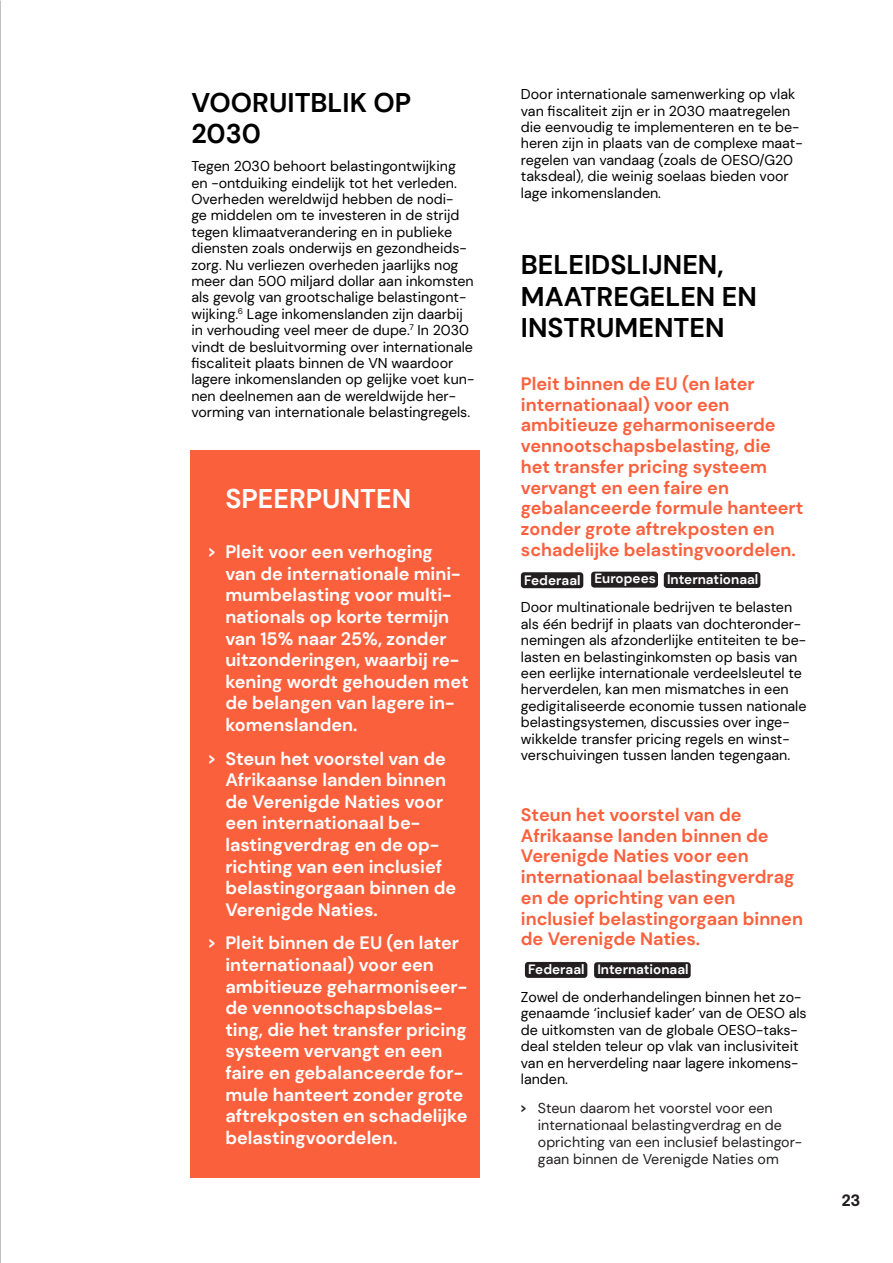
<style>
.page{position:relative;width:893px;height:1263px;background:#fff}
.page>*{position:absolute;margin:0;border:0;box-sizing:border-box;transform-origin:0 0}
.Body_text_11_DM_Sans_regular{font:700 27px/31px "DM Sans";color:#000}
.Body_text_11_DM_Sans_regular-2{font:700 27px "DM Sans";color:#fff}
.t1{font:700 18px/21.6px "DM Sans";color:#fff}
.Body_text_11_DM_Sans_regular-3{font:700 18px/20.7px "DM Sans";color:#fb603d}
.t2{font:600 16.5px "Den 1 m";color:#231f20}
.Body_text_11_DM_Sans_regular-4{font:14.25px/16.4px "DM Sans";color:#000}
.t3{font:14.25px/17.1px "DM Sans";color:#231f20}
.t4{font:700 13.5px "DM Sans";color:#fff}
.s1{font-family:"Den 1 m";font-weight:600}
</style>
<div class="page">
<div style="left:190px;top:451px;width:289px;height:727px;background:#fb603d"></div>
<div style="left:594px;top:962px;width:97px;height:16px;background:#231f20;border-radius:3px"></div>
<div style="left:521px;top:572px;width:62px;height:16px;background:#231f20;border-radius:3px"></div>
<div style="left:591px;top:572px;width:67px;height:16px;background:#231f20;border-radius:3px"></div>
<div style="left:664px;top:572px;width:96px;height:16px;background:#231f20;border-radius:3px"></div>
<div style="left:525px;top:962px;width:62px;height:16px;background:#231f20;border-radius:3px"></div>
<p class="Body_text_11_DM_Sans_regular" style="left:191px;top:87px;width:221px">VOORUITBLIK OP<br>2030</p>
<p class="Body_text_11_DM_Sans_regular-4" style="left:191px;top:158px;width:285px">Tegen 2030 behoort belastingontwijking en -ontduiking eindelijk tot het verleden.<br>Overheden wereldwijd hebben de nodi-<br>ge middelen om te investeren in de strijd tegen klimaatverandering en in publieke diensten zoals onderwijs en gezondheids&shy;zorg. Nu verliezen overheden jaarlijks nog meer dan 500 miljard dollar aan inkomsten als gevolg van grootschalige belastingont&shy;wijking.<sup>6</sup> Lage inkomenslanden zijn daarbij in verhouding veel meer de dupe.<sup>7</sup> In 2030 vindt de besluitvorming over internationale fiscaliteit plaats binnen de VN waardoor lagere inkomenslanden op gelijke voet kun&shy;nen deelnemen aan de wereldwijde her&shy;vorming van internationale belastingregels.</p>
<p class="Body_text_11_DM_Sans_regular-2" style="left:225px;top:482px;width:187px">SPEERPUNTEN</p>
<p class="t1" style="left:225px;top:541px;width:245px;text-indent:-17px"><span class="s1">›</span> Pleit voor een verhoging<br>van de internationale mini&shy;mumbelasting voor multi&shy;nationals op korte termijn van 15% naar 25%, zonder uitzonderingen, waarbij re&shy;kening wordt gehouden met de belangen van lagere in&shy;komenslanden.</p>
<p class="t1" style="left:225px;top:747px;width:232px;text-indent:-17px"><span class="s1">›</span> Steun het voorstel van de<br>Afrikaanse landen binnen de Verenigde Naties voor een internationaal be&shy;lastingverdrag en de op&shy;richting van een inclusief belastingorgaan binnen de<br>Verenigde Naties.</p>
<p class="t1" style="left:225px;top:932px;width:244px;text-indent:-17px"><span class="s1">›</span> Pleit binnen de EU (en later internationaal) voor een ambitieuze geharmoniseer&shy;de vennootschapsbelas&shy;ting, die het transfer pricing systeem vervangt en een faire en gebalanceerde for&shy;mule hanteert zonder grote aftrekposten en schadelijke belastingvoordelen.</p>
<p class="Body_text_11_DM_Sans_regular-4" style="left:521px;top:86px;width:283px">Door internationale samenwerking op vlak van fiscaliteit zijn er in 2030 maatregelen die eenvoudig te implementeren en te be&shy;heren zijn in plaats van de complexe maat&shy;regelen van vandaag (zoals de OESO/G20 taksdeal), die weinig soelaas bieden voor lage inkomenslanden.</p>
<p class="Body_text_11_DM_Sans_regular" style="left:521px;top:249px;width:238px">BELEIDSLIJNEN,<br>MAATREGELEN EN<br>INSTRUMENTEN</p>
<p class="Body_text_11_DM_Sans_regular-3" style="left:521px;top:373px;width:284px">Pleit binnen de EU (en later internationaal) voor een ambitieuze geharmoniseerde vennootschapsbelasting, die het transfer pricing systeem vervangt en een faire en gebalanceerde formule hanteert zonder grote aftrekposten en schadelijke belastingvoordelen.</p>
<p class="t4" style="left:524px;top:572px;width:58px">Federaal</p>
<p class="t4" style="left:594px;top:570px;width:63px">Europees</p>
<p class="t4" style="left:667px;top:571px;width:93px">Internationaal</p>
<p class="Body_text_11_DM_Sans_regular-4" style="left:521px;top:599px;width:287px">Door multinationale bedrijven te belasten als één bedrijf in plaats van dochteronder&shy;nemingen als afzonderlijke entiteiten te be&shy;lasten en belastinginkomsten op basis van een eerlijke internationale verdeelsleutel te herverdelen, kan men mismatches in een gedigitaliseerde economie tussen nationale belastingsystemen, discussies over inge&shy;wikkelde transfer pricing regels en winst&shy;verschuivingen tussen landen tegengaan.</p>
<p class="Body_text_11_DM_Sans_regular-3" style="left:521px;top:804px;width:284px">Steun het voorstel van de<br>Afrikaanse landen binnen de<br>Verenigde Naties voor een internationaal belastingverdrag en de oprichting van een inclusief belastingorgaan binnen de Verenigde Naties.</p>
<p class="t4" style="left:528px;top:961px;width:58px">Federaal</p>
<p class="t4" style="left:597px;top:961px;width:93px">Internationaal</p>
<p class="Body_text_11_DM_Sans_regular-4" style="left:521px;top:989px;width:287px">Zowel de onderhandelingen binnen het zo&shy;genaamde ‘inclusief kader’ van de OESO als de uitkomsten van de globale OESO-taks&shy;deal stelden teleur op vlak van inclusiviteit van en herverdeling naar lagere inkomens&shy;landen.</p>
<p class="t3" style="left:538px;top:1099px;width:266px;text-indent:-17px"><span class="s1">›</span> Steun daarom het voorstel voor een internationaal belastingverdrag en de oprichting van een inclusief belastingor&shy;gaan binnen de Verenigde Naties om</p>
<p class="t2" style="left:842px;top:1188px;width:20px">23</p>
</div>
